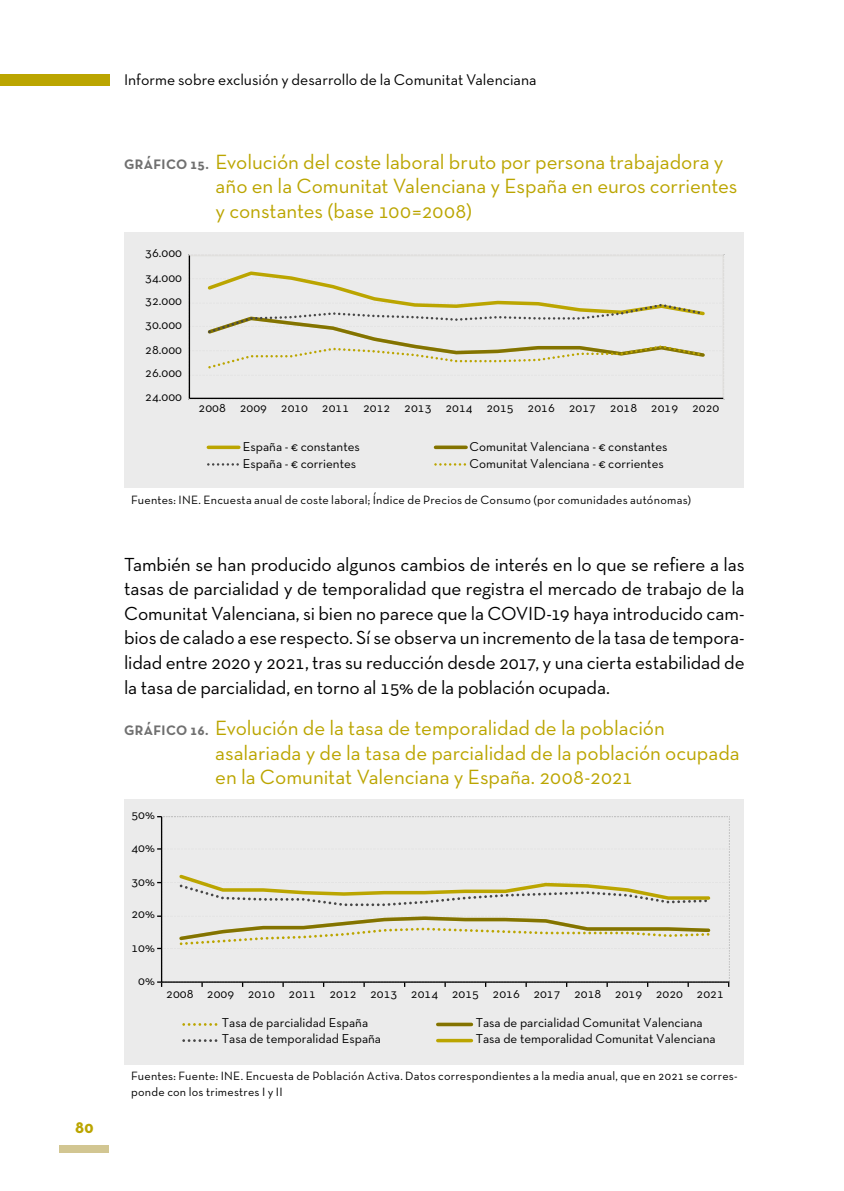
<style>
.page{position:relative;width:844px;height:1191px;background:#fff}
.page>*{position:absolute;margin:0;border:0;box-sizing:border-box;transform-origin:0 0}
.t1{font:21px/24.5px "Neutra Text TF";color:#bba500}
.t2{font:19.25px/24.5px "Neutra Text TF";letter-spacing:-.005em;color:#000;text-align:justify}
.t3{font:700 17.5px "Neutra Text TF";color:#bba500}
.t4{font:15.75px "Neutra Text TF";color:#000}
.t5{font:13.12px "Neutra Text TF";color:#000}
.t6{font:12.25px/15.8px "Neutra Text TF";letter-spacing:.02em;color:#000}
.s1{font-weight:700;font-size:14px;color:#707070}
</style>
<div class="page">
<div style="left:0;top:74px;width:109px;height:11px;background:#bba500"></div>
<div style="left:60px;top:1144px;width:49px;height:8px;background:#d2c692"></div>
<div style="left:124px;top:232px;width:620px;height:256px;background:#ebebeb"></div>
<svg style="left:208px;top:445px;width:31px;height:4px"></svg>
<svg style="left:207px;top:463px;width:32px;height:2px"></svg>
<svg style="left:434px;top:463px;width:32px;height:2px"></svg>
<svg style="left:435px;top:445px;width:31px;height:4px"></svg>
<svg style="left:188px;top:254px;width:536px;height:145px"></svg>
<div style="left:124px;top:799px;width:620px;height:265px;background:#ebebeb"></div>
<hr style="left:161px;top:816px;width:1px;height:166px;background:#000">
<hr style="left:161px;top:981px;width:568px;height:1px;background:#000">
<svg style="left:182px;top:1023px;width:35px;height:2px"></svg>
<svg style="left:182px;top:1039px;width:35px;height:3px"></svg>
<svg style="left:437px;top:1038px;width:34px;height:4px"></svg>
<svg style="left:157px;top:816px;width:573px;height:1px"></svg>
<svg style="left:157px;top:872px;width:573px;height:34px"></svg>
<svg style="left:157px;top:981px;width:5px;height:6px"></svg>
<svg style="left:157px;top:914px;width:573px;height:35px"></svg>
<svg style="left:437px;top:1022px;width:34px;height:4px"></svg>
<h3 class="t3" style="left:75px;top:1116px;width:20px">80</h3>
<p class="t4" style="left:124px;top:70px;width:414px">Informe sobre exclusión y desarrollo de la Comunitat Valenciana</p>
<h1 class="t1" style="left:215px;top:149px;width:523px;text-indent:-91px"><span class="s1">GRÁFICO 15.</span> Evolución del coste laboral bruto por persona trabajadora y año en la Comunitat Valenciana y España en euros corrientes y constantes (base 100=2008)</h1>
<p class="t5" style="left:145px;top:245px;width:38px">36.000</p>
<p class="t5" style="left:145px;top:269px;width:38px">34.000</p>
<p class="t5" style="left:145px;top:292px;width:38px">32.000</p>
<p class="t5" style="left:145px;top:317px;width:38px">30.000</p>
<p class="t5" style="left:145px;top:341px;width:38px">28.000</p>
<p class="t5" style="left:145px;top:364px;width:38px">26.000</p>
<p class="t5" style="left:145px;top:389px;width:38px">24.000</p>
<p class="t5" style="left:198px;top:400px;width:522px">2008 2009 2010 2011 2012 2013 2014 2015 2016 2017 2018 2019 2020</p>
<p class="t5" style="left:243px;top:438px;width:119px">España - ¤ constantes</p>
<p class="t5" style="left:469px;top:438px;width:199px">Comunitat Valenciana - ¤ constantes</p>
<p class="t5" style="left:243px;top:456px;width:115px">España - ¤ corrientes</p>
<p class="t5" style="left:469px;top:456px;width:196px">Comunitat Valenciana - ¤ corrientes</p>
<p class="t6" style="left:131px;top:491px;width:561px">Fuentes: INE. Encuesta anual de coste laboral; Índice de Precios de Consumo (por comunidades autónomas)</p>
<p class="t2" style="left:124px;top:551px;width:622px">También se han producido algunos cambios de interés en lo que se refiere a las tasas de parcialidad y de temporalidad que registra el mercado de trabajo de la Comunitat Valenciana, si bien no parece que la COVID-19 haya introducido cam&shy;bios de calado a ese respecto. Sí se observa un incremento de la tasa de tempora&shy;lidad entre 2020 y 2021, tras su reducción desde 2017, y una cierta estabilidad de la tasa de parcialidad, en torno al 15% de la población ocupada.</p>
<h1 class="t1" style="left:215px;top:715px;width:526px;text-indent:-91px"><span class="s1">GRÁFICO 16.</span> Evolución de la tasa de temporalidad de la población asalariada y de la tasa de parcialidad de la población ocupada en la Comunitat Valenciana y España. 2008-2021</h1>
<p class="t5" style="left:131px;top:806px;width:25px">50%</p>
<p class="t5" style="left:131px;top:840px;width:25px">40%</p>
<p class="t5" style="left:131px;top:873px;width:25px">30%</p>
<p class="t5" style="left:131px;top:905px;width:25px">20%</p>
<p class="t5" style="left:131px;top:939px;width:25px">10%</p>
<p class="t5" style="left:138px;top:973px;width:18px">0%</p>
<p class="t5" style="left:166px;top:985px;width:559px">2008 2009 2010 2011 2012 2013 2014 2015 2016 2017 2018 2019 2020 2021</p>
<p class="t5" style="left:222px;top:1014px;width:148px">Tasa de parcialidad España</p>
<p class="t5" style="left:475px;top:1014px;width:228px">Tasa de parcialidad Comunitat Valenciana</p>
<p class="t5" style="left:222px;top:1030px;width:161px">Tasa de temporalidad España</p>
<p class="t5" style="left:475px;top:1030px;width:241px">Tasa de temporalidad Comunitat Valenciana</p>
<p class="t6" style="left:131px;top:1067px;width:608px">Fuentes: Fuente: INE. Encuesta de Población Activa. Datos correspondientes a la media anual, que en 2021 se corres&shy;ponde con los trimestres I y II</p>
</div>
